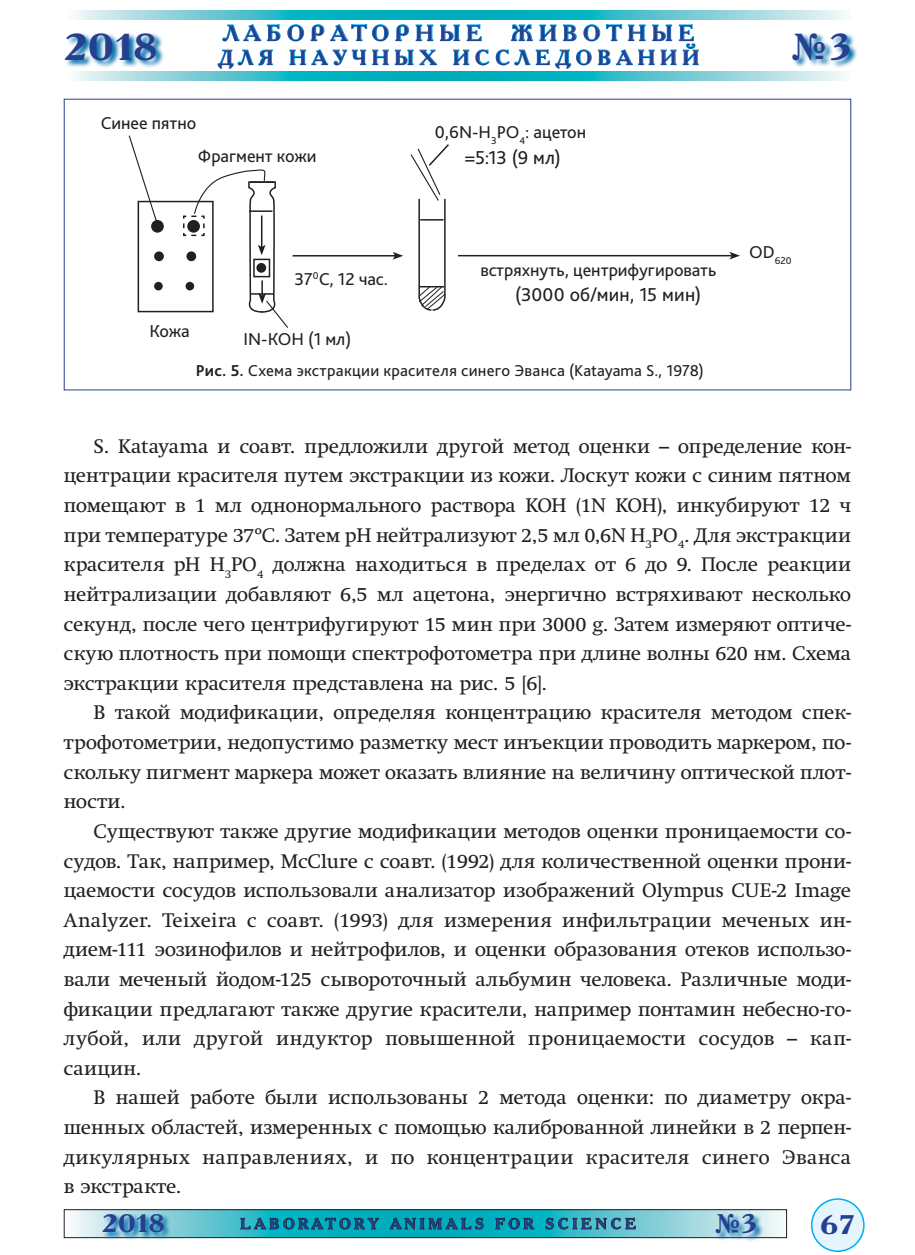
<style>
.page{position:relative;width:915px;height:1255px;background:#fff}
.page>*{position:absolute;margin:0;border:0;box-sizing:border-box;transform-origin:0 0}
.t1{font:700 37.5px "Academy C";color:#25408f;scale:1.25 1}
.t2{font:700 37.5px "Academy C";color:#25408f;scale:.9 1}
.t3{font:700 27px "Academy C";color:#25408f;scale:.9 1}
.t4{font:700 27px "Academy C";color:#25408f;scale:1.25 1}
.t5{font:700 25.2px "Academy C";color:#25408f;scale:1.25 1}
.t6{font:700 22.5px "Academy C";letter-spacing:.25em;color:#25408f}
.t7{font:700 21px "Academy C";letter-spacing:.25em;color:#25408f}
.t8{font:19.5px/29.5px "Swift C";letter-spacing:.02em;color:#231f20;text-align:justify}
.t9{font:19.5px "Bliss Pro";letter-spacing:.01em;color:#231f20}
.t10{font:18px "Bliss Pro";color:#231f20}
.t11{font:16.5px "Bliss Pro";letter-spacing:.015em;color:#231f20}
.t12{font:700 15px "Academy C";letter-spacing:.25em;color:#25408f}
.t13{font:10.5px "Bliss Pro";color:#231f20}
.s1{font-weight:700}
</style>
<div class="page">
<svg style="left:74px;top:10px;width:775px;height:9px;background:#53c5cf"></svg>
<svg style="left:74px;top:71px;width:774px;height:9px;background:#53c5cf"></svg>
<svg style="left:222px;top:24px;width:59px;height:18px"></svg>
<svg style="left:217px;top:49px;width:56px;height:20px"></svg>
<svg style="left:287px;top:24px;width:411px;height:45px"></svg>
<svg style="left:66px;top:33px;width:98px;height:34px"></svg>
<svg style="left:794px;top:33px;width:63px;height:35px"></svg>
<div style="left:811px;top:1198px;width:52px;height:53px;background:#e4f5fd;border-radius:50%"></div>
<div style="left:810px;top:1198px;width:54px;height:53px;border:2px solid #00aeef;border-radius:50%"></div>
<svg style="left:73px;top:1211px;width:711px;height:24px;background:#57c5d0"></svg>
<div style="left:64px;top:1209px;width:722px;height:28px;border:1px solid #231f20"></div>
<svg style="left:240px;top:1217px;width:139px;height:13px;background:#10858f"></svg>
<svg style="left:389px;top:1215px;width:95px;height:15px"></svg>
<svg style="left:495px;top:1217px;width:39px;height:12px"></svg>
<svg style="left:545px;top:1216px;width:90px;height:13px"></svg>
<svg style="left:102px;top:1212px;width:70px;height:28px;background:#7cb9ce"></svg>
<svg style="left:715px;top:1212px;width:49px;height:29px"></svg>
<div style="left:137px;top:201px;width:76px;height:111px;border:2px solid #231f20"></div>
<div style="left:151px;top:220px;width:13px;height:13px;background:#231f20;border-radius:50%"></div>
<div style="left:154px;top:251px;width:10px;height:10px;background:#231f20;border-radius:50%"></div>
<div style="left:154px;top:282px;width:9px;height:8px;background:#231f20;border-radius:50%"></div>
<hr style="left:292px;top:255px;width:103px;height:1px;background:#231f20">
<svg style="left:392px;top:252px;width:11px;height:7px"></svg>
<hr style="left:458px;top:255px;width:273px;height:1px;background:#231f20">
<svg style="left:729px;top:252px;width:10px;height:7px"></svg>
<svg style="left:128px;top:135px;width:30px;height:88px"></svg>
<svg style="left:410px;top:144px;width:39px;height:167px"></svg>
<svg style="left:182px;top:169px;width:106px;height:159px"></svg>
<p class="t6" style="left:223px;top:18px;width:261px">ЛАБОРАТОРНЫЕ</p>
<p class="t6" style="left:510px;top:18px;width:185px">ЖИВОТНЫЕ</p>
<h1 class="t1" style="left:64px;top:22px;width:76px">2018</h1>
<p class="t7" style="left:218px;top:44px;width:482px">ДЛЯ НАУЧНЫХ ИССЛЕДОВАНИЙ</p>
<h1 class="t2" style="left:789px;top:22px;width:69px">№3</h1>
<p class="t10" style="left:101px;top:112px;width:97px">Cинее пятно</p>
<p class="t10" style="left:198px;top:144px;width:120px">Фрагмент кожи</p>
<p class="t10" style="left:149px;top:320px;width:42px">Кожа</p>
<p class="t10" style="left:294px;top:267px;width:95px">37<sup>0</sup>С, 12 час.</p>
<p class="t10" style="left:243px;top:328px;width:109px">IN-КОН (1 мл)</p>
<p class="t10" style="left:435px;top:121px;width:153px">0,6N-Н<sub>3</sub>РО<sub>4</sub>: ацетон</p>
<p class="t9" style="left:464px;top:145px;width:98px">=5:13 (9 мл)</p>
<p class="t10" style="left:480px;top:259px;width:238px">встряхнуть, центрифугировать</p>
<p class="t9" style="left:515px;top:283px;width:187px">(3000 об/мин, 15 мин)</p>
<p class="t11" style="left:196px;top:360px;width:509px"><span class="s1">Рис. 5.</span> Схема экстракции красителя синего Эванса (Katayama S., 1978)</p>
<p class="t13" style="left:748px;top:254px;width:44px"><sup>ОD</sup>620</p>
<p class="t8" style="left:64px;top:431px;width:788px;text-indent:30px">S. Katayama и соавт. предложили другой метод оценки – определение кон&shy;центрации красителя путем экстракции из кожи. Лоскут кожи с синим пятном помещают в 1 мл однонормального раствора KOH (1N KOH), инкубируют 12 ч при температуре 37ºC. Затем pH нейтрализуют 2,5 мл 0,6N H<sub>3</sub>PO<sub>4</sub>. Для экстракции красителя pH H<sub>3</sub>PO<sub>4</sub> должна находиться в пределах от 6 до 9. После реакции нейтрализации добавляют 6,5 мл ацетона, энергично встряхивают несколько секунд, после чего центрифугируют 15 мин при 3000 g. Затем измеряют оптиче&shy;скую плотность при помощи спектрофотометра при длине волны 620 нм. Схема экстракции красителя представлена на рис. 5 [6].</p>
<p class="t8" style="left:64px;top:698px;width:788px;text-indent:30px">В такой модификации, определяя концентрацию красителя методом спек&shy;трофотометрии, недопустимо разметку мест инъекции проводить маркером, по&shy;скольку пигмент маркера может оказать влияние на величину оптической плот&shy;ности.</p>
<p class="t8" style="left:64px;top:816px;width:788px;text-indent:30px">Существуют также другие модификации методов оценки проницаемости со&shy;судов. Так, например, McClure с соавт. (1992) для количественной оценки прони&shy;цаемости сосудов использовали анализатор изображений Olympus CUE-2 Image Analyzer. Teixeira с соавт. (1993) для измерения инфильтрации меченых ин&shy;дием-111 эозинофилов и нейтрофилов, и оценки образования отеков использо&shy;вали меченый йодом-125 сывороточный альбумин человека. Различные моди&shy;фикации предлагают также другие красители, например понтамин небесно-го&shy;лубой, или другой индуктор повышенной проницаемости сосудов – кап&shy;саицин.</p>
<p class="t8" style="left:64px;top:1082px;width:788px;text-indent:30px">В нашей работе были использованы 2 метода оценки: по диаметру окра&shy;шенных областей, измеренных с помощью калиброванной линейки в 2 перпен&shy;дикулярных направлениях, и по концентрации красителя синего Эванса в экстракте.</p>
<p class="t5" style="left:102px;top:1206px;width:52px">2018</p>
<p class="t12" style="left:240px;top:1213px;width:397px">LABORATORY ANIMALS FOR SCIENCE</p>
<h2 class="t3" style="left:713px;top:1205px;width:49px">№3</h2>
<h2 class="t4" style="left:819px;top:1206px;width:29px">67</h2>
</div>
